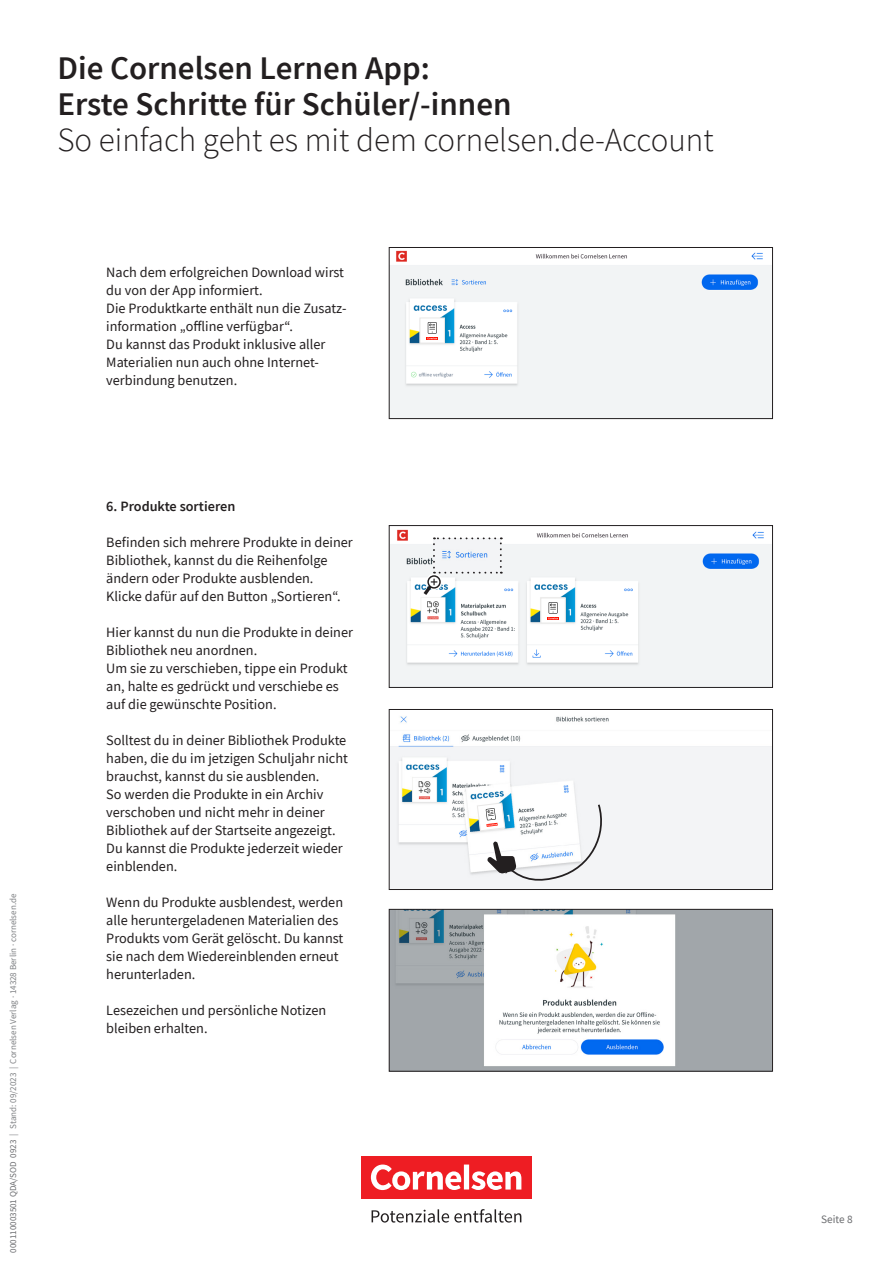
<style>
.page{position:relative;width:893px;height:1263px;background:#fff}
.page>*{position:absolute;margin:0;border:0;box-sizing:border-box;transform-origin:0 0}
.t1{font:600 33px/36px "CV Source Sans";color:#231f20}
.t2{font:300 33px "CV Source Sans";color:#231f20}
.t3{font:14.25px/18px "CV Source Sans";color:#231f20}
.t4{font:600 14.25px "CV Source Sans";color:#231f20}
.t5{font:11.25px "CV Source Sans";color:#6c6d70}
.t6{font:9px "CV Source Sans";color:#808285}
.s1{color:#6c6d70}
</style>
<div class="page">
<div style="left:361px;top:1157px;width:170px;height:42px;background:#ee1d23"></div>
<svg style="left:371px;top:1164px;width:150px;height:26px"></svg>
<svg style="left:372px;top:1209px;width:149px;height:13px"></svg>
<img style="left:391px;top:529px;width:380px;height:157px">
<div style="left:389px;top:525px;width:384px;height:163px;border:1px solid #231f20"></div>
<svg style="left:424px;top:537px;width:78px;height:58px"></svg>
<img style="left:391px;top:716px;width:380px;height:172px">
<div style="left:389px;top:709px;width:384px;height:181px;border:1px solid #231f20"></div>
<img style="left:391px;top:911px;width:380px;height:158px">
<div style="left:389px;top:909px;width:384px;height:162px;border:1px solid #231f20"></div>
<div style="left:541px;top:598px;width:25px;height:25px;background:#fff;border:1px solid #e9e8e7"></div>
<svg style="left:548px;top:602px;width:11px;height:18px"></svg>
<div style="left:477px;top:803px;width:28px;height:28px;background:#fff;border-radius:3px"></div>
<div style="left:477px;top:803px;width:28px;height:28px;border:1px solid #e9e8e7;border-radius:3px"></div>
<svg style="left:484px;top:802px;width:124px;height:82px"></svg>
<img style="left:391px;top:250px;width:380px;height:167px">
<div style="left:389px;top:247px;width:384px;height:172px;border:1px solid #231f20"></div>
<div style="left:420px;top:318px;width:25px;height:25px;background:#fff;border:1px solid #e9e8e7"></div>
<svg style="left:427px;top:322px;width:11px;height:18px"></svg>
<h1 class="t1" style="left:57px;top:49px;width:456px">Die Cornelsen Lernen App:<br>Erste Schritte für Schüler/-innen</h1>
<h1 class="t2" style="left:57px;top:119px;width:658px">So einfach geht es mit dem cornelsen.de-Account</h1>
<p class="t3" style="left:106px;top:263px;width:242px">Nach dem erfolgreichen Download wirst du von der App informiert.<br>Die Produktkarte enthält nun die Zusatz&shy;information „offline verfügbar“.<br>Du kannst das Produkt inklusive aller Materialien nun auch ohne Internet&shy;verbindung benutzen.</p>
<p class="t6" style="left:8px;top:1253px;width:360px;rotate:-90deg"><span class="s1">000110003501 QDA/SOD 0923</span> | Stand: 09/2023 | Cornelsen Verlag · 14328 Berlin · cornelsen.de</p>
<p class="t4" style="left:106px;top:496px;width:131px">6. Produkte sortieren</p>
<p class="t3" style="left:106px;top:533px;width:248px">Befinden sich mehrere Produkte in deiner Bibliothek, kannst du die Reihenfolge ändern oder Produkte ausblenden.<br>Klicke dafür auf den Button „Sortieren“.</p>
<p class="t3" style="left:106px;top:623px;width:248px">Hier kannst du nun die Produkte in deiner Bibliothek neu anordnen.<br>Um sie zu verschieben, tippe ein Produkt an, halte es gedrückt und verschiebe es auf die gewünschte Position.</p>
<p class="t3" style="left:106px;top:731px;width:243px">Solltest du in deiner Bibliothek Produkte haben, die du im jetzigen Schuljahr nicht brauchst, kannst du sie ausblenden.<br>So werden die Produkte in ein Archiv verschoben und nicht mehr in deiner Bibliothek auf der Startseite angezeigt.<br>Du kannst die Produkte jederzeit wieder einblenden.</p>
<p class="t3" style="left:106px;top:893px;width:239px">Wenn du Produkte ausblendest, werden alle heruntergeladenen Materialien des Produkts vom Gerät gelöscht. Du kannst sie nach dem Wiedereinblenden erneut herunterladen.</p>
<p class="t3" style="left:106px;top:1001px;width:222px">Lesezeichen und persönliche Notizen bleiben erhalten.</p>
<p class="t5" style="left:821px;top:1211px;width:33px">Seite 8</p>
</div>
